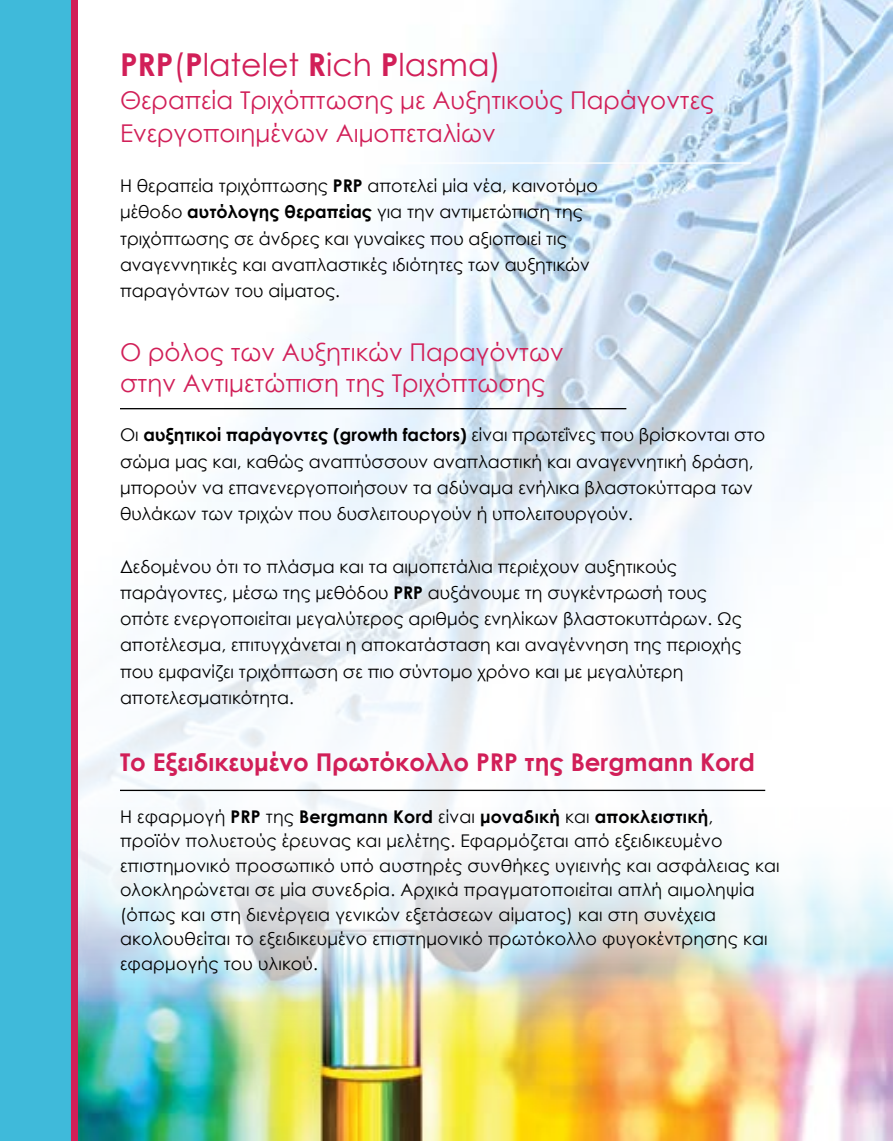
<style>
.page{position:relative;width:893px;height:1141px;background:#fff}
.page>*{position:absolute;margin:0;border:0;box-sizing:border-box;transform-origin:0 0}
.t1{font:31.5px "Century Gothic";color:#d11f58}
.t2{font:24.5px/33.2px "Century Gothic";color:#d11f58}
.t3{font:700 24.5px "Century Gothic";color:#d11f58}
.t4{font:17.5px/26.2px "Century Gothic";color:#000}
.s1{font-weight:700}
</style>
<div class="page">
<img style="left:78px;top:0;width:815px;height:808px">
<img style="left:78px;top:808px;width:815px;height:333px">
<hr style="left:120px;top:790px;width:645px;height:1px;background:#000">
<hr style="left:120px;top:408px;width:506px;height:1px;background:#000">
<hr style="left:120px;top:162px;width:631px;height:2px;background:#fff">
<div style="left:35px;top:0;width:43px;height:1141px;background:#d11f58"></div>
<div style="left:0;top:0;width:71px;height:1141px;background:#3fbada"></div>
<img style="left:304px;top:336px;width:14px;height:8px">
<h1 class="t1" style="left:120px;top:42px;width:383px"><span class="s1">PRP</span>(<span class="s1">P</span>latelet <span class="s1">R</span>ich <span class="s1">P</span>lasma)</h1>
<h2 class="t2" style="left:120px;top:83px;width:596px">Θεραπεία Tριχόπτωσης με Aυξητικούς Παράγοντες<br>Ενεργοποιημένων Αιμοπεταλίων</h2>
<p class="t4" style="left:120px;top:173px;width:479px">Η θεραπεία τριχόπτωσης <span class="s1">PRP</span> αποτελεί μία νέα, καινοτόμο μέθοδο <span class="s1">αυτόλογης θεραπείας</span> για την αντιμετώπιση της τριχόπτωσης σε άνδρες και γυναίκες που αξιοποιεί τις αναγεννητικές και αναπλαστικές ιδιότητες των αυξητικών παραγόντων του αίματος.</p>
<h2 class="t2" style="left:120px;top:336px;width:445px;line-height:31.5px">Ο ρόλος των Αυξητικών Παραγόντων στην Αντιμετώπιση της Τριχόπτωσης</h2>
<p class="t4" style="left:120px;top:422px;width:647px">Οι <span class="s1">αυξητικοί παράγοντες (growth factors)</span> είναι πρωτεΐνες που βρίσκονται στο σώμα μας και, καθώς αναπτύσσουν αναπλαστική και αναγεννητική δράση, μπορούν να επανενεργοποιήσουν τα αδύναμα ενήλικα βλαστοκύτταρα των θυλάκων των τριχών που δυσλειτουργούν ή υπολειτουργούν.</p>
<p class="t4" style="left:120px;top:553px;width:624px">Δεδομένου ότι το πλάσμα και τα αιμοπετάλια περιέχουν αυξητικούς παράγοντες, μέσω της μεθόδου <span class="s1">PRP</span> αυξάνουμε τη συγκέντρωσή τους οπότε ενεργοποιείται μεγαλύτερος αριθμός ενηλίκων βλαστοκυττάρων. Ως αποτέλεσμα, επιτυγχάνεται η αποκατάσταση και αναγέννηση της περιοχής που εμφανίζει τριχόπτωση σε πιο σύντομο χρόνο και με μεγαλύτερη αποτελεσματικότητα.</p>
<h2 class="t3" style="left:120px;top:744px;width:636px">Το Εξειδικευμένο Πρωτόκολλο PRP της Bergmann Kord</h2>
<p class="t4" style="left:120px;top:804px;width:661px;line-height:24.5px">Η εφαρμογή <span class="s1">PRP</span> της <span class="s1">Bergmann Kord</span> είναι <span class="s1">μοναδική</span> και <span class="s1">αποκλειστική</span>,<br>προϊόν πολυετούς έρευνας και μελέτης. Εφαρμόζεται από εξειδικευμένο επιστημονικό προσωπικό υπό αυστηρές συνθήκες υγιεινής και ασφάλειας και ολοκληρώνεται σε μία συνεδρία. Αρχικά πραγματοποιείται απλή αιμοληψία (όπως και στη διενέργεια γενικών εξετάσεων αίματος) και στη συνέχεια ακολουθείται το εξειδικευμένο επιστημονικό πρωτόκολλο φυγοκέντρησης και εφαρμογής του υλικού.</p>
</div>
